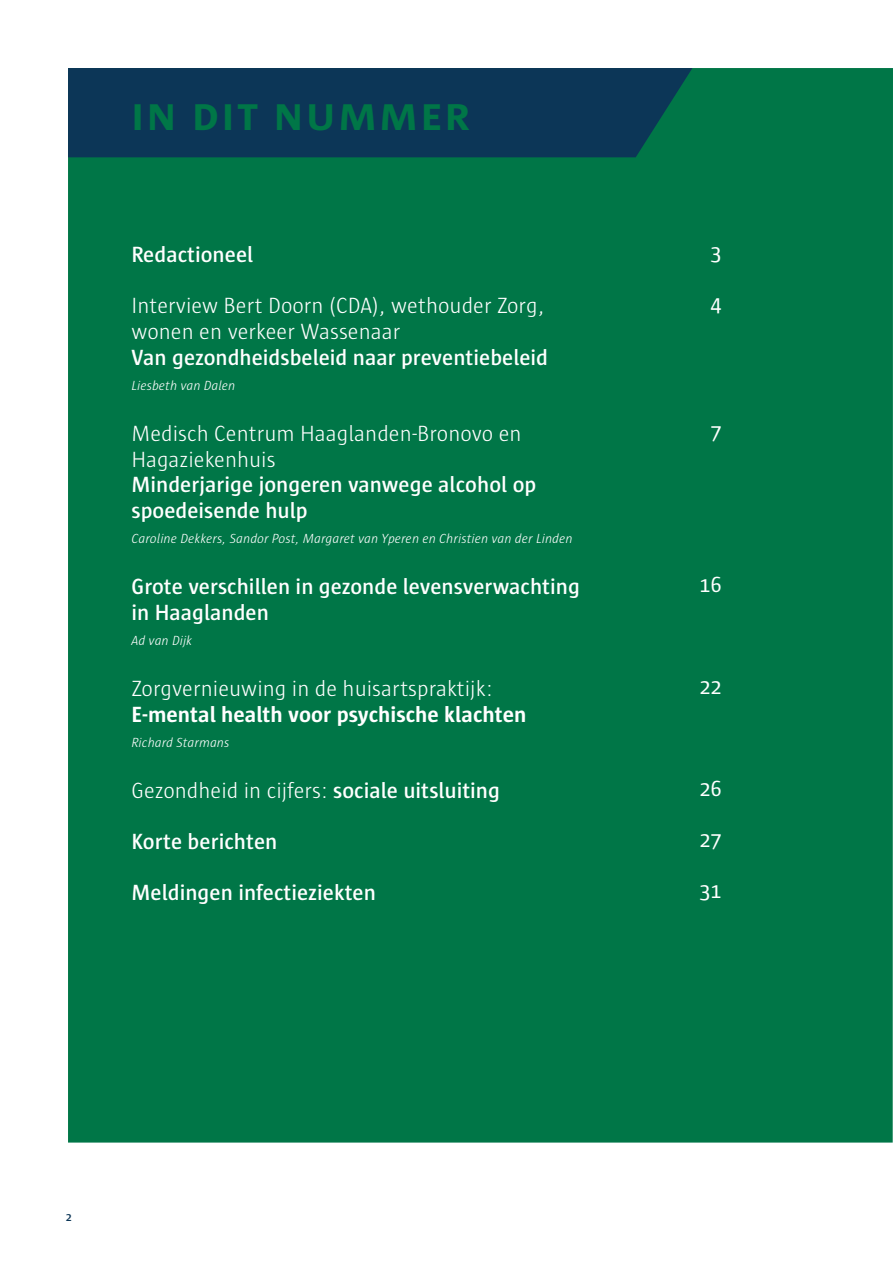
<style>
.page{position:relative;width:893px;height:1263px;background:#fff}
.page>*{position:absolute;margin:0;border:0;box-sizing:border-box;transform-origin:0 0}
.t1{font:700 45px "Sun SC";letter-spacing:.05em;color:#007647}
.t2{font:600 22.5px/25.5px "Sun";color:#fff}
.t3{font:300 22.5px/25.5px "Sun";color:#fff}
.t4{font:700 22.5px "Sun";color:#fff}
.t5{font:22.5px "Sun";color:#fff}
.t6{font:italic 300 13.5px "Sun";color:#fff}
.t7{font:600 12px "Sun";color:#0c3657}
.s1{font-weight:600}
</style>
<div class="page">
<div style="left:68px;top:68px;width:825px;height:1074px;background:#007647"></div>
<div style="left:68px;top:68px;width:624px;height:89px;background:#0c3657"></div>
<h1 class="t1" style="left:131px;top:90px;width:340px">in dit nummer</h1>
<p class="t2" style="left:132px;top:242px;width:123px">Redactioneel</p>
<p class="t3" style="left:132px;top:293px;width:415px">Interview Bert Doorn (CDA), wethouder Zorg, wonen en verkeer Wassenaar</p>
<p class="t2" style="left:132px;top:344px;width:418px">Van gezondheidsbeleid naar preventiebeleid</p>
<p class="t6" style="left:132px;top:378px;width:105px">Liesbeth van Dalen</p>
<p class="t3" style="left:132px;top:421px;width:392px">Medisch Centrum Haaglanden-Bronovo en<br>Hagaziekenhuis</p>
<p class="t2" style="left:132px;top:472px;width:406px">Minderjarige jongeren vanwege alcohol op spoedeisende hulp</p>
<p class="t6" style="left:132px;top:531px;width:443px">Caroline Dekkers, Sandor Post, Margaret van Yperen en Christien van der Linden</p>
<p class="t2" style="left:132px;top:574px;width:450px">Grote verschillen in gezonde levensverwachting in Haaglanden</p>
<p class="t6" style="left:132px;top:633px;width:62px">Ad van Dijk</p>
<p class="t3" style="left:132px;top:676px;width:363px">Zorgvernieuwing in de huisartspraktijk:</p>
<p class="t4" style="left:132px;top:702px;width:396px">E-mental health voor psychische klachten</p>
<p class="t6" style="left:132px;top:736px;width:99px">Richard Starmans</p>
<p class="t3" style="left:132px;top:778px;width:370px">Gezondheid in cijfers: <span class="s1">sociale uitsluiting</span></p>
<p class="t2" style="left:132px;top:829px;width:147px">Korte berichten</p>
<p class="t2" style="left:132px;top:880px;width:246px">Meldingen infectieziekten</p>
<p class="t5" style="left:711px;top:241px;width:13px">3</p>
<p class="t5" style="left:711px;top:292px;width:13px">4</p>
<p class="t5" style="left:711px;top:419px;width:13px">7</p>
<p class="t5" style="left:699px;top:572px;width:24px">16</p>
<p class="t5" style="left:699px;top:674px;width:24px">22</p>
<p class="t5" style="left:699px;top:776px;width:24px">26</p>
<p class="t5" style="left:699px;top:827px;width:24px">27</p>
<p class="t5" style="left:699px;top:878px;width:24px">31</p>
<p class="t7" style="left:66px;top:1211px;width:7px">2</p>
</div>
